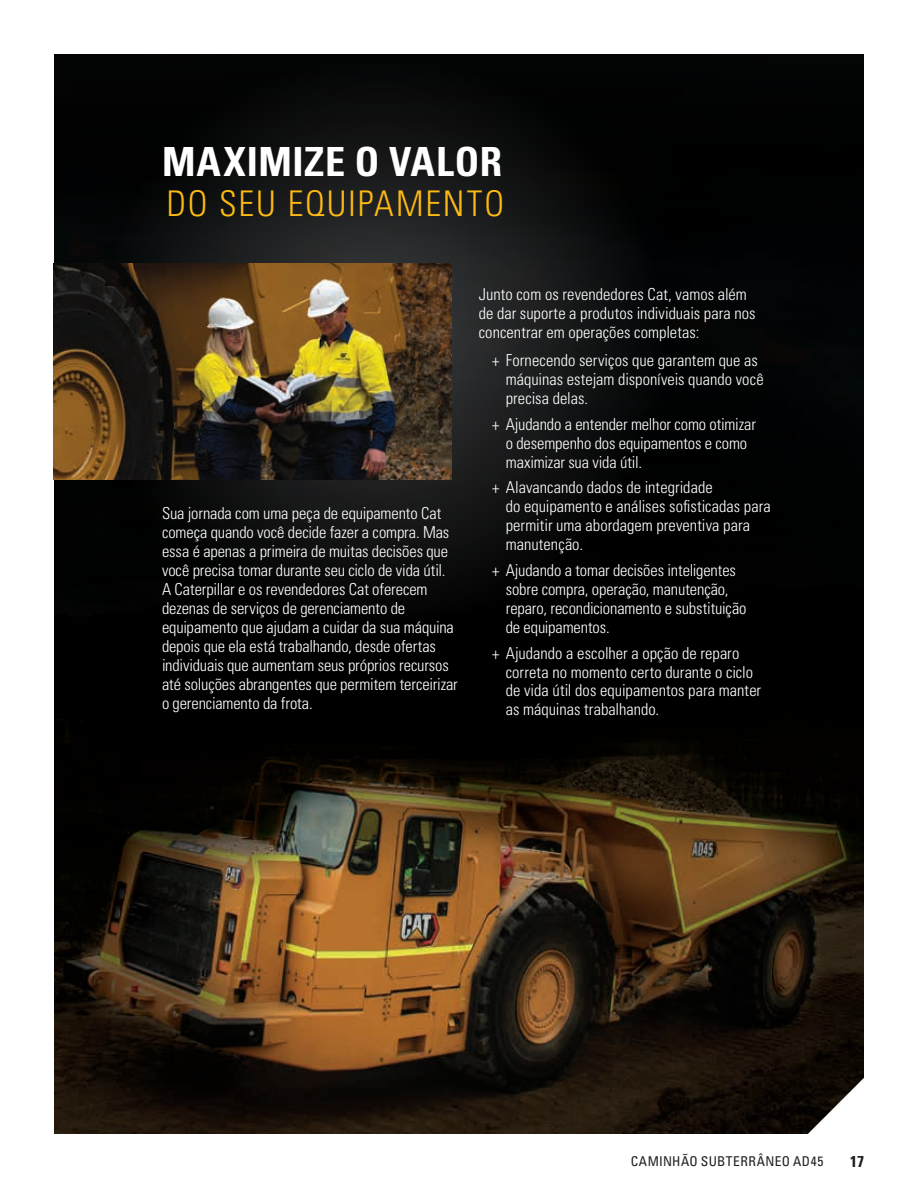
<style>
.page{position:relative;width:918px;height:1188px;background:#fff}
.page>*{position:absolute;margin:0;border:0;box-sizing:border-box;transform-origin:0 0}
.t1{font:700 condensed 40.2px "Univers LT Std";letter-spacing:.02em;color:#fff}
.t2{font:300 condensed 35.4px "Univers LT Std";letter-spacing:.05em;color:#fcba13}
.t3{font:300 condensed 16.5px/18.9px "Univers LT Std";letter-spacing:-.005em;color:#fff}
.t4{font:700 condensed 15.75px "Univers LT Std";color:#231f20}
.t5{font:condensed 13.5px "Univers LT Std";letter-spacing:.035em;color:#231f20}
</style>
<div class="page">
<img style="left:54px;top:54px;width:810px;height:1080px">
<svg style="left:93px;top:54px;width:574px;height:574px;background:#101112"></svg>
<img style="left:53px;top:263px;width:398px;height:217px">
<svg style="left:808px;top:1078px;width:56px;height:56px"></svg>
<h1 class="t1" style="left:162px;top:137px;width:342px">MAXIMIZE O VALOR</h1>
<h2 class="t2" style="left:166px;top:183px;width:339px">DO SEU EQUIPAMENTO</h2>
<p class="t3" style="left:162px;top:504px;width:297px">Sua jornada com uma peça de equipamento Cat começa quando você decide fazer a compra. Mas essa é apenas a primeira de muitas decisões que você precisa tomar durante seu ciclo de vida útil.<br>A Caterpillar e os revendedores Cat oferecem dezenas de serviços de gerenciamento de equipamento que ajudam a cuidar da sua máquina depois que ela está trabalhando, desde ofertas individuais que aumentam seus próprios recursos até soluções abrangentes que permitem terceirizar o gerenciamento da frota.</p>
<p class="t3" style="left:479px;top:285px;width:278px">Junto com os revendedores Cat, vamos além de dar suporte a produtos individuais para nos concentrar em operações completas:</p>
<p class="t3" style="left:506px;top:351px;width:259px;text-indent:-13px">+ Fornecendo serviços que garantem que as máquinas estejam disponíveis quando você precisa delas.</p>
<p class="t3" style="left:506px;top:414px;width:252px;text-indent:-13px">+ Ajudando a entender melhor como otimizar o desempenho dos equipamentos e como maximizar sua vida útil.</p>
<p class="t3" style="left:506px;top:478px;width:267px;text-indent:-13px">+ Alavancando dados de integridade<br>do equipamento e análises sofisticadas para permitir uma abordagem preventiva para manutenção.</p>
<p class="t3" style="left:506px;top:561px;width:242px;text-indent:-13px">+ Ajudando a tomar decisões inteligentes sobre compra, operação, manutenção, reparo, recondicionamento e substituição de equipamentos.</p>
<p class="t3" style="left:506px;top:643px;width:257px;text-indent:-13px">+ Ajudando a escolher a opção de reparo correta no momento certo durante o ciclo de vida útil dos equipamentos para manter as máquinas trabalhando.</p>
<p class="t5" style="left:631px;top:1153px;width:194px">CAMINHÃO SUBTERRÂNEO AD45</p>
<p class="t4" style="left:850px;top:1151px;width:15px">17</p>
</div>
